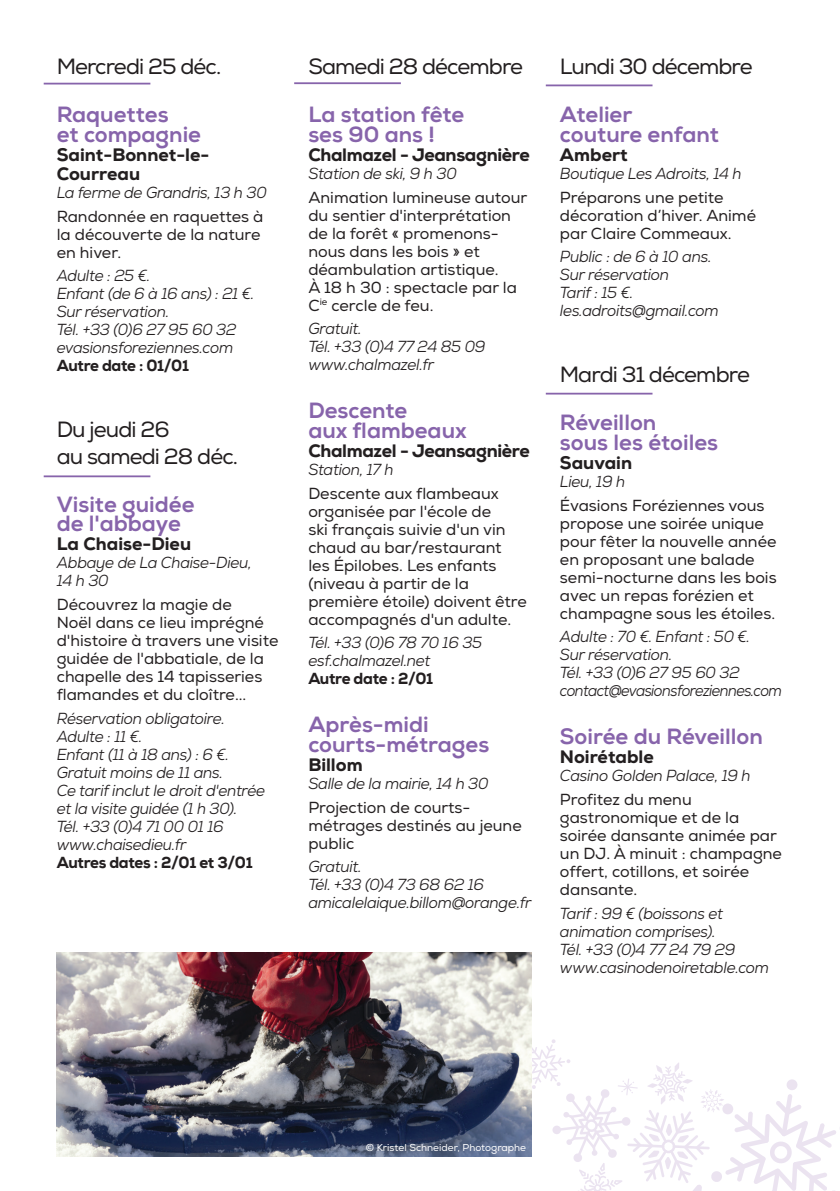
<style>
.page{position:relative;width:840px;height:1191px;background:#fff}
.page>*{position:absolute;margin:0;border:0;box-sizing:border-box;transform-origin:0 0}
.t1{font:800 22px/19.6px "Nexa";color:#8764ab}
.t2{font:22px/26.4px "Nexa";letter-spacing:-.04em;color:#231f20}
.t3{font:800 18px/19px "Nexa";letter-spacing:-.005em;color:#231f20}
.t4{font:16px/18px "Nexa";color:#231f20}
.t5{font:italic 16px/18px "Nexa";letter-spacing:-.02em;color:#231f20;scale:.96 1}
.t6{font:italic 16px/18px "Nexa";letter-spacing:-.04em;color:#231f20;scale:.96 1}
.t7{font:800 16px "Nexa";letter-spacing:-.02em;color:#231f20;scale:.96 1}
.t8{font:10px "Nexa";color:#fff}
</style>
<div class="page">
<svg style="left:531px;top:1039px;width:305px;height:152px"></svg>
<img style="left:57px;top:952px;width:474px;height:205px">
<hr style="left:44px;top:83px;width:106px;height:1px;background:#8764ab">
<hr style="left:44px;top:475px;width:106px;height:2px;background:#8764ab">
<hr style="left:545px;top:393px;width:107px;height:1px;background:#8764ab">
<hr style="left:294px;top:82px;width:106px;height:2px;background:#8764ab">
<hr style="left:545px;top:84px;width:107px;height:2px;background:#8764ab">
<h1 class="t2" style="left:57px;top:54px;width:166px">Mercredi 25 déc.</h1>
<h1 class="t1" style="left:57px;top:105px;width:146px">Raquettes<br>et compagnie</h1>
<p class="t3" style="left:57px;top:145px;width:154px">Saint-Bonnet-le-<br>Courreau</p>
<p class="t5" style="left:57px;top:183px;width:220px">La ferme de Grandris, 13 h 30</p>
<p class="t4" style="left:57px;top:207px;width:208px">Randonnée en raquettes à la découverte de la nature en hiver.</p>
<p class="t5" style="left:57px;top:267px;width:207px">Adulte : 25 €.<br>Enfant (de 6 à 16 ans) : 21 €.<br>Sur réservation.<br>Tél. +33 (0)6 27 95 60 32 evasionsforeziennes.com</p>
<p class="t7" style="left:57px;top:355px;width:139px">Autre date : 01/01</p>
<h1 class="t2" style="left:57px;top:417px;width:183px">Du jeudi 26<br>au samedi 28 déc.</h1>
<h1 class="t1" style="left:57px;top:495px;width:139px">Visite guidée de l'abbaye</h1>
<p class="t3" style="left:57px;top:535px;width:136px">La Chaise-Dieu</p>
<p class="t5" style="left:57px;top:554px;width:204px">Abbaye de La Chaise-Dieu,<br>14 h 30</p>
<p class="t4" style="left:57px;top:596px;width:223px">Découvrez la magie de<br>Noël dans ce lieu imprégné d'histoire à travers une visite guidée de l'abbatiale, de la chapelle des 14 tapisseries flamandes et du cloître...</p>
<p class="t5" style="left:57px;top:709px;width:218px">Réservation obligatoire.<br>Adulte : 11 €.<br>Enfant (11 à 18 ans) : 6 €.<br>Gratuit moins de 11 ans.<br>Ce tarif inclut le droit d'entrée et la visite guidée (1 h 30).<br>Tél. +33 (0)4 71 00 01 16 www.chaisedieu.fr</p>
<p class="t7" style="left:57px;top:852px;width:205px">Autres dates : 2/01 et 3/01</p>
<h1 class="t2" style="left:308px;top:54px;width:216px">Samedi 28 décembre</h1>
<h1 class="t1" style="left:308px;top:105px;width:157px">La station fête ses 90 ans !</h1>
<p class="t3" style="left:308px;top:145px;width:223px">Chalmazel - Jeansagnière</p>
<p class="t5" style="left:308px;top:164px;width:156px">Station de ski, 9 h 30</p>
<p class="t4" style="left:308px;top:188px;width:220px">Animation lumineuse autour du sentier d'interprétation de la forêt « promenons&shy;nous dans les bois » et déambulation artistique.<br>À 18 h 30 : spectacle par la<br>C<sup>ie</sup> cercle de feu.</p>
<p class="t5" style="left:308px;top:320px;width:186px">Gratuit.<br>Tél. +33 (0)4 77 24 85 09 www.chalmazel.fr</p>
<h1 class="t1" style="left:308px;top:401px;width:160px">Descente<br>aux flambeaux</h1>
<p class="t3" style="left:308px;top:441px;width:223px">Chalmazel - Jeansagnière</p>
<p class="t5" style="left:308px;top:460px;width:90px">Station, 17 h</p>
<p class="t4" style="left:308px;top:484px;width:220px">Descente aux flambeaux organisée par l'école de<br>ski français suivie d'un vin chaud au bar/restaurant<br>les Épilobes. Les enfants (niveau à partir de la première étoile) doivent être accompagnés d'un adulte.</p>
<p class="t5" style="left:308px;top:634px;width:182px">Tél. +33 (0)6 78 70 16 35 esf.chalmazel.net</p>
<p class="t7" style="left:308px;top:668px;width:131px">Autre date : 2/01</p>
<h1 class="t1" style="left:308px;top:715px;width:182px">Après-midi courts-métrages</h1>
<p class="t3" style="left:308px;top:755px;width:56px">Billom</p>
<p class="t5" style="left:308px;top:774px;width:189px">Salle de la mairie, 14 h 30</p>
<p class="t4" style="left:308px;top:798px;width:215px">Projection de courts&shy;métrages destinés au jeune public</p>
<p class="t5" style="left:308px;top:857px;width:234px">Gratuit.<br>Tél. +33 (0)4 73 68 62 16 amicalelaique.billom@orange.fr</p>
<h1 class="t2" style="left:559px;top:54px;width:194px">Lundi 30 décembre</h1>
<h1 class="t1" style="left:559px;top:105px;width:160px">Atelier couture enfant</h1>
<p class="t3" style="left:559px;top:145px;width:69px">Ambert</p>
<p class="t5" style="left:559px;top:164px;width:191px">Boutique Les Adroits, 14 h</p>
<p class="t4" style="left:559px;top:188px;width:197px">Préparons une petite décoration d’hiver. Animé par Claire Commeaux.</p>
<p class="t5" style="left:559px;top:248px;width:167px">Public : de 6 à 10 ans.<br>Sur réservation<br>Tarif : 15 €. les.adroits@gmail.com</p>
<h1 class="t2" style="left:559px;top:362px;width:191px">Mardi 31 décembre</h1>
<h1 class="t1" style="left:559px;top:413px;width:160px">Réveillon<br>sous les étoiles</h1>
<p class="t3" style="left:559px;top:453px;width:74px">Sauvain</p>
<p class="t5" style="left:559px;top:472px;width:69px">Lieu, 19 h</p>
<p class="t4" style="left:559px;top:496px;width:218px">Évasions Foréziennes vous propose une soirée unique pour fêter la nouvelle année en proposant une balade semi-nocturne dans les bois avec un repas forézien et champagne sous les étoiles.</p>
<p class="t6" style="left:559px;top:628px;width:233px">Adulte : 70 €. Enfant : 50 €.<br>Sur réservation.<br>Tél. +33 (0)6 27 95 60 32 contact@evasionsforeziennes.com</p>
<h1 class="t1" style="left:559px;top:727px;width:204px">Soirée du Réveillon</h1>
<p class="t3" style="left:559px;top:747px;width:95px">Noirétable</p>
<p class="t5" style="left:559px;top:767px;width:200px">Casino Golden Palace, 19 h</p>
<p class="t4" style="left:559px;top:791px;width:223px">Profitez du menu gastronomique et de la soirée dansante animée par un DJ. À minuit : champagne offert, cotillons, et soirée dansante.</p>
<p class="t5" style="left:559px;top:904px;width:219px">Tarif : 99 € (boissons et animation comprises).<br>Tél. +33 (0)4 77 24 79 29 www.casinodenoiretable.com</p>
<p class="t8" style="left:365px;top:1141px;width:162px">© Kristel Schneider, Photographe</p>
</div>
